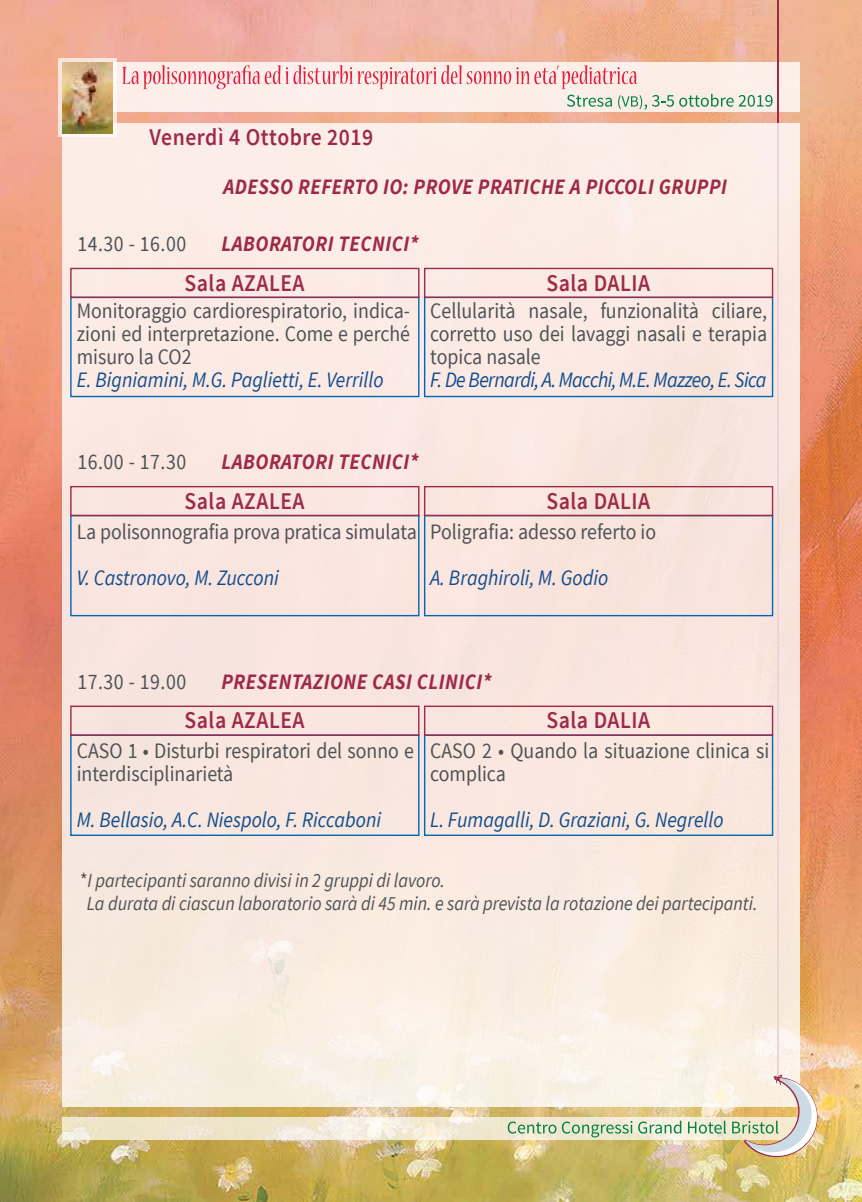
<style>
.page{position:relative;width:862px;height:1202px;background:#fff}
.page>*{position:absolute;margin:0;border:0;box-sizing:border-box;transform-origin:0 0}
.t1{font:600 24px "Source Sans Pro";letter-spacing:.025em;color:#9d2a49;scale:.9 1}
.t2{font:22px/23px "Source Sans Pro";color:#4d5255;text-align:justify;scale:.9 1}
.t3{font:italic 22px "Source Sans Pro";color:#104c8d;scale:.9 1}
.t4{font:italic 700 22px "Source Sans Pro";letter-spacing:.025em;color:#9d2a49;scale:.9 1}
.t5{font:italic 22px "Source Sans Pro";letter-spacing:-.03em;color:#104c8d;scale:.9 1}
.t6{font:italic 20px/23px "Source Sans Pro";color:#4d5255;scale:.9 1}
.s1{font-style:normal}
</style>
<div class="page">
<img style="left:0;top:0;width:862px;height:1202px">
<div style="left:62px;top:62px;width:737px;height:49px;background:#fcefe9"></div>
<svg style="left:62px;top:1117px;width:670px;height:23px;background:#f1e9d4"></svg>
<svg style="left:508px;top:1121px;width:48px;height:13px"></svg>
<svg style="left:562px;top:1121px;width:70px;height:16px"></svg>
<svg style="left:638px;top:1121px;width:43px;height:13px"></svg>
<svg style="left:688px;top:1121px;width:38px;height:13px"></svg>
<svg style="left:122px;top:65px;width:650px;height:45px"></svg>
<hr style="left:777px;top:0;width:1px;height:1077px;background:#9d2a49">
<div style="left:62px;top:123px;width:737px;height:983px;background:#fae9e0"></div>
<svg style="left:58px;top:58px;width:59px;height:79px"></svg>
<img style="left:62px;top:62px;width:51px;height:71px">
<svg style="left:732px;top:1074px;width:85px;height:83px"></svg>
<div style="left:70px;top:297px;width:349px;height:100px;border:1px solid #0067b4"></div>
<div style="left:70px;top:268px;width:349px;height:30px;border:1px solid #9d2a49"></div>
<div style="left:424px;top:297px;width:349px;height:100px;border:1px solid #0067b4"></div>
<div style="left:424px;top:268px;width:349px;height:30px;border:1px solid #9d2a49"></div>
<div style="left:70px;top:515px;width:349px;height:101px;border:1px solid #0067b4"></div>
<div style="left:70px;top:486px;width:349px;height:30px;border:1px solid #9d2a49"></div>
<div style="left:424px;top:515px;width:349px;height:101px;border:1px solid #0067b4"></div>
<div style="left:424px;top:486px;width:349px;height:30px;border:1px solid #9d2a49"></div>
<div style="left:70px;top:734px;width:349px;height:102px;border:1px solid #0067b4"></div>
<div style="left:70px;top:706px;width:349px;height:30px;border:1px solid #9d2a49"></div>
<div style="left:424px;top:734px;width:349px;height:102px;border:1px solid #0067b4"></div>
<div style="left:424px;top:706px;width:349px;height:30px;border:1px solid #9d2a49"></div>
<p class="t1" style="left:149px;top:122px;width:250px">Venerdì 4 Ottobre 2019</p>
<p class="t4" style="left:223px;top:173px;width:561px">ADESSO REFERTO IO: PROVE PRATICHE A PICCOLI GRUPPI</p>
<p class="t2" style="left:77px;top:233px;width:122px">14.30 - 16.00</p>
<p class="t4" style="left:221px;top:230px;width:220px">LABORATORI TECNICI*</p>
<p class="t1" style="left:184px;top:268px;width:135px">Sala AZALEA</p>
<p class="t1" style="left:546px;top:268px;width:117px">Sala DALIA</p>
<p class="t2" style="left:77px;top:300px;width:372px">Monitoraggio cardiorespiratorio, indica&shy;zioni ed interpretazione. Come e perché misuro la CO2</p>
<p class="t3" style="left:77px;top:367px;width:342px">E. Bigniamini, M.G. Paglietti, E. Verrillo</p>
<p class="t2" style="left:430px;top:300px;width:376px">Cellularità nasale, funzionalità ciliare, corretto uso dei lavaggi nasali e terapia topica nasale</p>
<p class="t5" style="left:430px;top:367px;width:375px">F. De Bernardi, A. Macchi, M.E. Mazzeo, E. Sica</p>
<p class="t2" style="left:77px;top:451px;width:122px">16.00 - 17.30</p>
<p class="t4" style="left:221px;top:448px;width:220px">LABORATORI TECNICI*</p>
<p class="t1" style="left:184px;top:486px;width:135px">Sala AZALEA</p>
<p class="t1" style="left:546px;top:486px;width:117px">Sala DALIA</p>
<p class="t2" style="left:77px;top:520px;width:379px">La polisonnografia prova pratica simulata</p>
<p class="t3" style="left:77px;top:564px;width:226px">V. Castronovo, M. Zucconi</p>
<p class="t2" style="left:430px;top:520px;width:253px">Poligrafia: adesso referto io</p>
<p class="t3" style="left:430px;top:564px;width:199px">A. Braghiroli, M. Godio</p>
<p class="t2" style="left:77px;top:670px;width:122px">17.30 - 19.00</p>
<p class="t4" style="left:221px;top:667px;width:301px">PRESENTAZIONE CASI CLINICI*</p>
<p class="t1" style="left:184px;top:705px;width:135px">Sala AZALEA</p>
<p class="t1" style="left:546px;top:705px;width:117px">Sala DALIA</p>
<p class="t2" style="left:77px;top:740px;width:376px">CASO 1 • Disturbi respiratori del sonno e interdisciplinarietà</p>
<p class="t3" style="left:77px;top:806px;width:340px">M. Bellasio, A.C. Niespolo, F. Riccaboni</p>
<p class="t2" style="left:430px;top:740px;width:378px">CASO 2 • Quando la situazione clinica si complica</p>
<p class="t3" style="left:430px;top:806px;width:327px">L. Fumagalli, D. Graziani, G. Negrello</p>
<p class="t6" style="left:87px;top:869px;width:746px;text-indent:-7px"><span class="s1">*</span>I partecipanti saranno divisi in 2 gruppi di lavoro.<br>La durata di ciascun laboratorio sarà di 45 min. e sarà prevista la rotazione dei partecipanti.</p>
</div>
